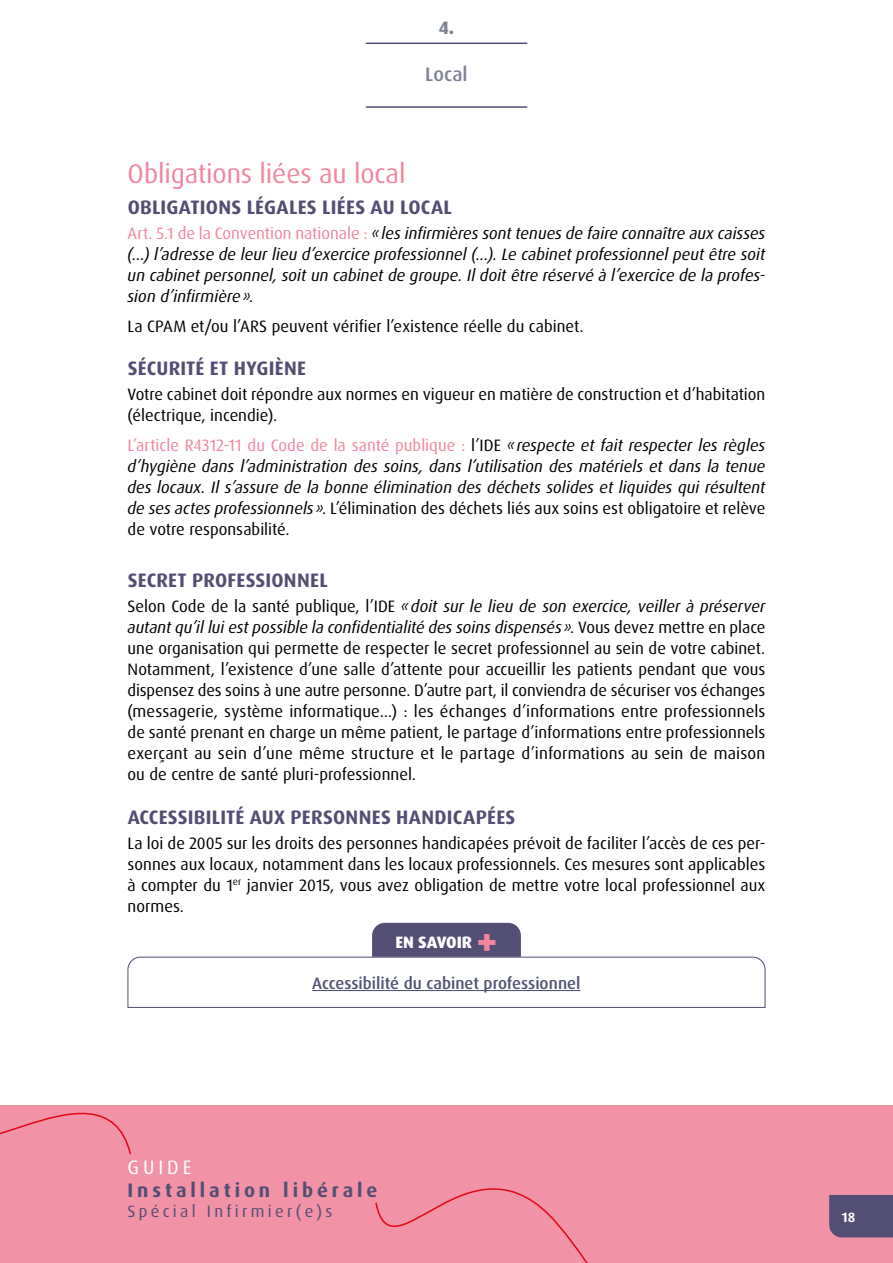
<style>
.page{position:relative;width:893px;height:1263px;background:#fff}
.page>*{position:absolute;margin:0;border:0;box-sizing:border-box;transform-origin:0 0}
.t1{font:800 39px "Dax OT";color:#f0869d}
.t2{font:27px "Dax OT";letter-spacing:-.005em;color:#f0869d}
.t3{font:700 19.5px "Dax OT";letter-spacing:.015em;color:#534e74}
.t4{font:700 19.5px "Dax OT";letter-spacing:.2em;color:#534e74}
.t5{font:500 19.5px "Dax OT";color:#7f8293}
.t6{font:19.5px "Dax OT";letter-spacing:.2em;color:#fff}
.t7{font:800 18px "Dax OT";color:#7f8293}
.t8{font:16.5px/21px "Dax OT";color:#000;text-align:justify}
.t9{font:italic 16.5px/21px "Dax OT";color:#000;text-align:justify}
.t10{font:500 16.5px "Dax OT";color:#505374}
.t11{font:16.5px "Dax OT";letter-spacing:.2em;color:#534e74}
.t12{font:800 16.5px "Dax OT";color:#fff}
.t13{font:700 13.5px "Dax OT";color:#fff}
.s1{font-style:normal;color:#f0869d}
.s2{font-style:normal}
.s3{font-style:italic}
</style>
<div class="page">
<hr style="left:366px;top:106px;width:161px;height:2px;background:#534e74">
<hr style="left:366px;top:43px;width:161px;height:1px;background:#534e74">
<div style="left:0;top:1106px;width:893px;height:157px;background:#f192a7"></div>
<div style="left:829px;top:1195px;width:64px;height:42px;background:#534e74"></div>
<svg style="left:0;top:1105px;width:132px;height:50px"></svg>
<svg style="left:375px;top:1188px;width:213px;height:75px"></svg>
<svg style="left:127px;top:923px;width:639px;height:85px"></svg>
<p class="t7" style="left:439px;top:16px;width:17px">4.</p>
<p class="t5" style="left:425px;top:62px;width:44px">Local</p>
<p class="t2" style="left:128px;top:156px;width:279px">Obligations liées au local</p>
<p class="t3" style="left:128px;top:195px;width:326px">OBLIGATIONS LÉGALES LIÉES AU LOCAL</p>
<p class="t9" style="left:128px;top:223px;width:639px"><span class="s1">Art. 5.1 de la Convention nationale :</span> « les infirmières sont tenues de faire connaître aux caisses (…) l’adresse de leur lieu d’exercice professionnel (…). Le cabinet professionnel peut être soit un cabinet personnel, soit un cabinet de groupe. Il doit être réservé à l’exercice de la profes&shy;sion d’infirmière».</p>
<p class="t8" style="left:128px;top:315px;width:457px">La CPAM et/ou l’ARS peuvent vérifier l’existence réelle du cabinet.</p>
<p class="t3" style="left:128px;top:356px;width:180px">SÉCURITÉ ET HYGIÈNE</p>
<p class="t8" style="left:128px;top:384px;width:639px">Votre cabinet doit répondre aux normes en vigueur en matière de construction et d’habitation (électrique, incendie).</p>
<p class="t9" style="left:128px;top:435px;width:639px"><span class="s1">L’article R4312-11 du Code de la santé publique :</span> <span class="s2">l’IDE</span> « respecte et fait respecter les règles d’hygiène dans l’administration des soins, dans l’utilisation des matériels et dans la tenue des locaux. Il s’assure de la bonne élimination des déchets solides et liquides qui résultent de ses actes professionnels »<span class="s2">. L’élimination des déchets liés aux soins est obligatoire et relève de votre responsabilité.</span></p>
<p class="t3" style="left:128px;top:568px;width:202px">SECRET PROFESSIONNEL</p>
<p class="t8" style="left:128px;top:596px;width:639px">Selon Code de la santé publique, l’IDE <span class="s3">«doit sur le lieu de son exercice, veiller à préserver autant qu’il lui est possible la confidentialité des soins dispensés»</span>. Vous devez mettre en place une organisation qui permette de respecter le secret professionnel au sein de votre cabinet.<br>Notamment, l’existence d’une salle d’attente pour accueillir les patients pendant que vous dispensez des soins à une autre personne. D’autre part, il conviendra de sécuriser vos échanges (messagerie, système informatique…) : les échanges d’informations entre professionnels de santé prenant en charge un même patient, le partage d’informations entre professionnels exerçant au sein d’une même structure et le partage d’informations au sein de maison ou de centre de santé pluri-professionnel.</p>
<p class="t3" style="left:128px;top:804px;width:389px">ACCESSIBILITÉ AUX PERSONNES HANDICAPÉES</p>
<p class="t8" style="left:128px;top:833px;width:639px">La loi de 2005 sur les droits des personnes handicapées prévoit de faciliter l’accès de ces per&shy;sonnes aux locaux, notamment dans les locaux professionnels. Ces mesures sont applicables à compter du 1<sup>er</sup> janvier 2015, vous avez obligation de mettre votre local professionnel aux normes.</p>
<p class="t12" style="left:395px;top:931px;width:78px">EN SAVOIR</p>
<p class="t1" style="left:476px;top:916px;width:23px">+</p>
<p class="t10" style="left:312px;top:972px;width:270px">Accessibilité du cabinet professionnel</p>
<p class="t6" style="left:128px;top:1155px;width:65px">GUIDE</p>
<p class="t4" style="left:128px;top:1178px;width:251px">Installation libérale</p>
<p class="t11" style="left:128px;top:1201px;width:206px">Spécial Infirmier(e)s</p>
<p class="t13" style="left:842px;top:1208px;width:15px">18</p>
</div>
